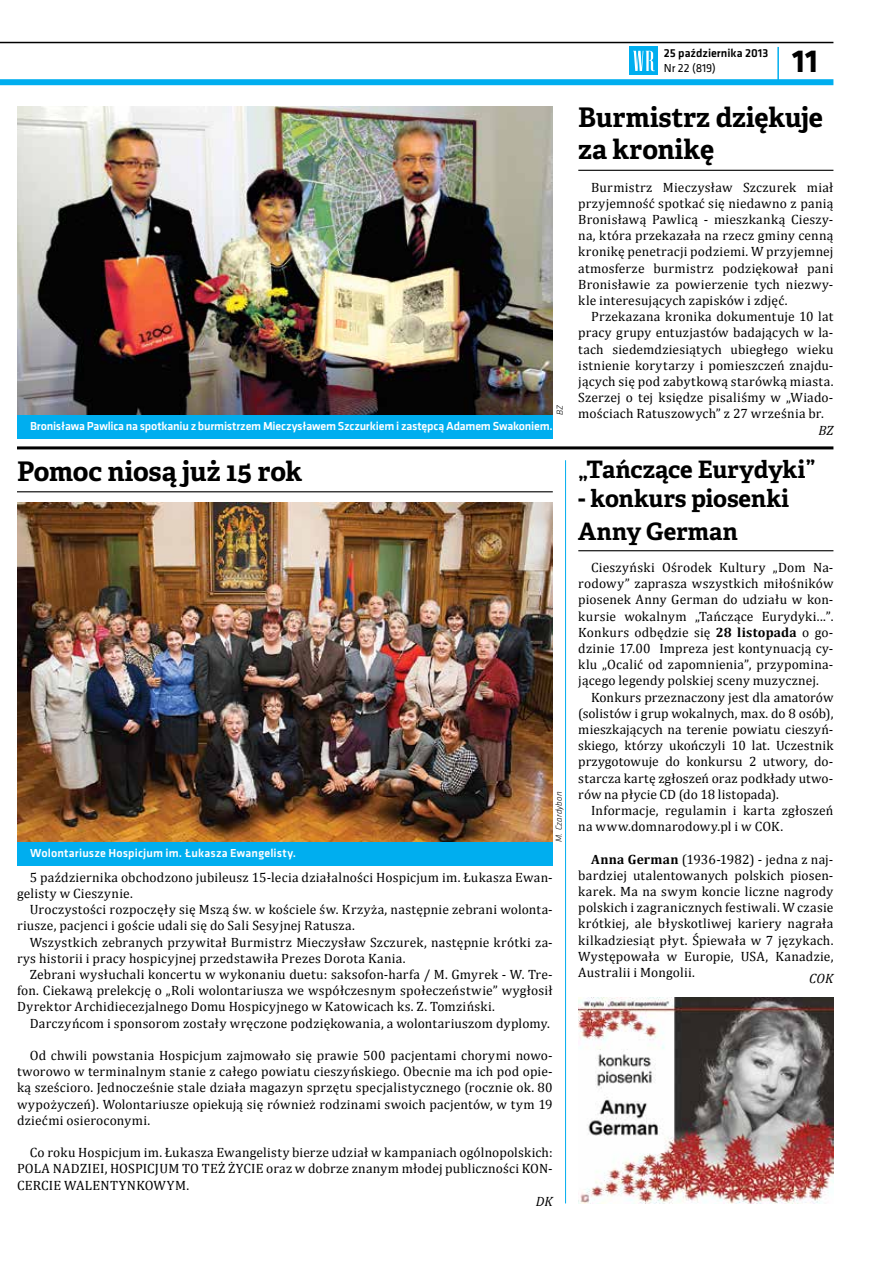
<style>
.page{position:relative;width:893px;height:1263px;background:#fff}
.page>*{position:absolute;margin:0;border:0;box-sizing:border-box;transform-origin:0 0}
.t1{font:700 33px "Klavika";color:#000}
.t2{font:700 27px/32.4px "Adelle Basic";color:#000}
.t3{font:700 24px/32.4px "Adelle Basic";letter-spacing:-.005em;color:#000}
.t4{font:13.5px/16.2px "Cambria";letter-spacing:.015em;color:#000;text-align:justify}
.t5{font:italic 13.5px "Cambria";letter-spacing:.005em;color:#000}
.t6{font:500 12px "Klavika";letter-spacing:-.01em;color:#fff}
.t7{font:500 12px "Klavika";letter-spacing:.01em;color:#fff}
.t8{font:500 12px "Klavika";color:#000}
.t9{font:12px "Klavika";color:#000}
.t10{font:italic 300 9px "Klavika";letter-spacing:.015em;color:#000}
.s1{font-weight:700}
</style>
<div class="page">
<hr style="left:0;top:42px;width:833px;height:1px;background:#000">
<div style="left:0;top:79px;width:833px;height:6px;background:#00aeef"></div>
<hr style="left:777px;top:47px;width:2px;height:35px;background:#00aeef">
<div style="left:630px;top:47px;width:28px;height:28px;background:#00aeef"></div>
<svg style="left:633px;top:51px;width:22px;height:20px"></svg>
<hr style="left:17px;top:491px;width:536px;height:1px;background:#000">
<img style="left:17px;top:503px;width:536px;height:339px">
<img style="left:17px;top:106px;width:536px;height:309px">
<hr style="left:578px;top:170px;width:255px;height:1px;background:#000">
<hr style="left:578px;top:550px;width:255px;height:1px;background:#000">
<img style="left:578px;top:997px;width:255px;height:206px">
<hr style="left:17px;top:446px;width:816px;height:3px;background:#000">
<div style="left:17px;top:415px;width:536px;height:23px;background:#00aeef"></div>
<hr style="left:565px;top:460px;width:1px;height:743px;background:#00aeef">
<div style="left:17px;top:842px;width:536px;height:23px;background:#00aeef"></div>
<p class="t10" style="left:554px;top:415px;width:12px;rotate:-90deg">BZ</p>
<p class="t6" style="left:30px;top:418px;width:524px">Bronisława Pawlica na spotkaniu z burmistrzem Mieczysławem Szczurkiem i zastępcą Adamem Swakoniem.</p>
<h2 class="t2" style="left:17px;top:455px;width:287px">Pomoc niosą już 15 rok</h2>
<p class="t7" style="left:30px;top:845px;width:268px">Wolontariusze Hospicjum im. Łukasza Ewangelisty.</p>
<p class="t10" style="left:553px;top:842px;width:52px;rotate:-90deg">M. Czardybon</p>
<p class="t4" style="left:17px;top:869px;width:537px;text-indent:13px">5 października obchodzono jubileusz 15-lecia działalności Hospicjum im. Łukasza Ewan&shy;gelisty w Cieszynie.</p>
<p class="t4" style="left:17px;top:901px;width:537px;text-indent:13px">Uroczystości rozpoczęły się Mszą św. w kościele św. Krzyża, następnie zebrani wolonta&shy;riusze, pacjenci i goście udali się do Sali Sesyjnej Ratusza.</p>
<p class="t4" style="left:17px;top:934px;width:537px;text-indent:13px">Wszystkich zebranych przywitał Burmistrz Mieczysław Szczurek, następnie krótki za&shy;rys historii i pracy hospicyjnej przedstawiła Prezes Dorota Kania.</p>
<p class="t4" style="left:17px;top:966px;width:537px;text-indent:13px">Zebrani wysłuchali koncertu w wykonaniu duetu: saksofon-harfa / M. Gmyrek - W. Tre&shy;fon. Ciekawą prelekcję o „Roli wolontariusza we współczesnym społeczeństwie” wygłosił Dyrektor Archidiecezjalnego Domu Hospicyjnego w Katowicach ks. Z. Tomziński.</p>
<p class="t4" style="left:30px;top:1015px;width:522px">Darczyńcom i sponsorom zostały wręczone podziękowania, a wolontariuszom dyplomy.</p>
<p class="t4" style="left:17px;top:1047px;width:537px;text-indent:13px">Od chwili powstania Hospicjum zajmowało się prawie 500 pacjentami chorymi nowo&shy;tworowo w terminalnym stanie z całego powiatu cieszyńskiego. Obecnie ma ich pod opie&shy;ką sześcioro. Jednocześnie stale działa magazyn sprzętu specjalistycznego (rocznie ok. 80 wypożyczeń). Wolontariusze opiekują się również rodzinami swoich pacjentów, w tym 19 dziećmi osieroconymi.</p>
<p class="t4" style="left:17px;top:1144px;width:537px;text-indent:13px">Co roku Hospicjum im. Łukasza Ewangelisty bierze udział w kampaniach ogólnopolskich:<br>POLA NADZIEI, HOSPICJUM TO TEŻ ŻYCIE oraz w dobrze znanym młodej publiczności KON-CERCIE WALENTYNKOWYM.</p>
<p class="t5" style="left:536px;top:1193px;width:18px">DK</p>
<p class="t8" style="left:664px;top:45px;width:106px">25 października 2013</p>
<p class="t9" style="left:664px;top:60px;width:54px">Nr 22 (819)</p>
<h1 class="t1" style="left:792px;top:37px;width:28px">11</h1>
<h2 class="t2" style="left:578px;top:101px;width:246px">Burmistrz dziękuje za kronikę</h2>
<p class="t4" style="left:578px;top:179px;width:257px;text-indent:13px">Burmistrz Mieczysław Szczurek miał przyjemność spotkać się niedawno z panią Bronisławą Pawlicą - mieszkanką Cieszy&shy;na, która przekazała na rzecz gminy cenną kronikę penetracji podziemi. W przyjemnej atmosferze burmistrz podziękował pani Bronisławie za powierzenie tych niezwy&shy;kle interesujących zapisków i zdjęć.</p>
<p class="t4" style="left:578px;top:308px;width:257px;text-indent:13px">Przekazana kronika dokumentuje 10 lat pracy grupy entuzjastów badających w la&shy;tach siedemdziesiątych ubiegłego wieku istnienie korytarzy i pomieszczeń znajdu&shy;jących się pod zabytkową starówką miasta.<br>Szerzej o tej księdze pisaliśmy w „Wiado&shy;mościach Ratuszowych” z 27 września br.</p>
<p class="t5" style="left:818px;top:422px;width:17px">BZ</p>
<h3 class="t3" style="left:578px;top:454px;width:239px">„Tańczące Eurydyki”</h3>
<h3 class="t3" style="left:578px;top:482px;width:212px">- konkurs piosenki<br>Anny German</h3>
<p class="t4" style="left:578px;top:559px;width:257px;text-indent:13px">Cieszyński Ośrodek Kultury „Dom Na&shy;rodowy” zaprasza wszystkich miłośników piosenek Anny German do udziału w kon&shy;kursie wokalnym „Tańczące Eurydyki...”.<br>Konkurs odbędzie się <span class="s1">28 listopada</span> o go&shy;dzinie 17.00 Impreza jest kontynuacją cy&shy;klu „Ocalić od zapomnienia”, przypomina&shy;jącego legendy polskiej sceny muzycznej.</p>
<p class="t4" style="left:578px;top:689px;width:257px;text-indent:13px">Konkurs przeznaczony jest dla amatorów (solistów i grup wokalnych, max. do 8 osób), mieszkających na terenie powiatu cieszyń&shy;skiego, którzy ukończyli 10 lat. Uczestnik przygotowuje do konkursu 2 utwory, do&shy;starcza kartę zgłoszeń oraz podkłady utwo&shy;rów na płycie CD (do 18 listopada).</p>
<p class="t4" style="left:578px;top:802px;width:257px;text-indent:13px">Informacje, regulamin i karta zgłoszeń na www.domnarodowy.pl i w COK.</p>
<p class="t4" style="left:578px;top:851px;width:257px;text-indent:13px"><span class="s1">Anna German</span> (1936-1982) - jedna z naj&shy;bardziej utalentowanych polskich piosen&shy;karek. Ma na swym koncie liczne nagrody polskich i zagranicznych festiwali. W czasie krótkiej, ale błyskotliwej kariery nagrała kilkadziesiąt płyt. Śpiewała w 7 językach.<br>Występowała w Europie, USA, Kanadzie, Australii i Mongolii.</p>
<p class="t5" style="left:809px;top:970px;width:25px">COK</p>
</div>
